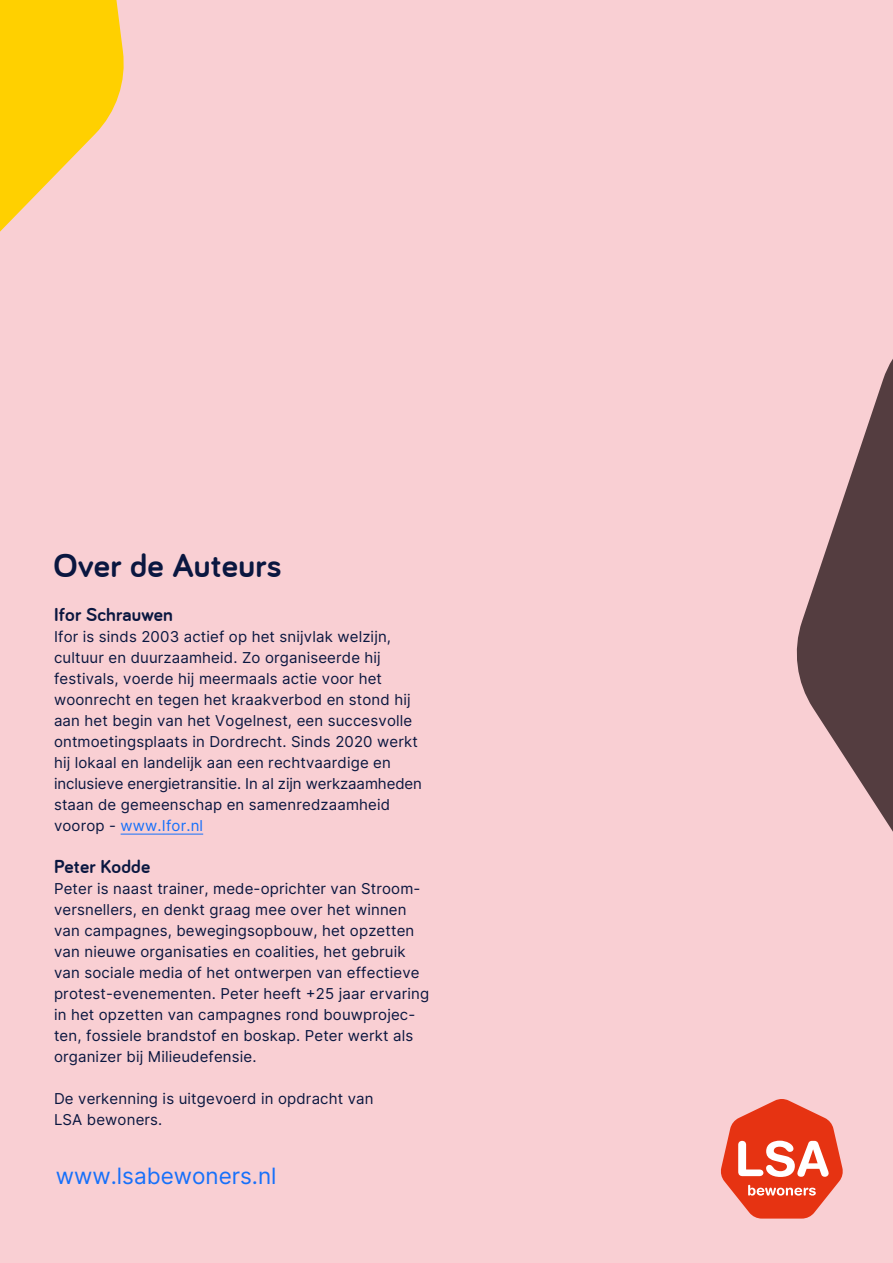
<style>
.page{position:relative;width:893px;height:1263px;background:#f9cfd3}
.page>*{position:absolute;margin:0;border:0;box-sizing:border-box;transform-origin:0 0}
.t1{font:700 34.5px "Bariol";letter-spacing:.01em;color:#0a1740}
.t2{font:22.5px "Inter";color:#1770fa}
.t3{font:700 19.5px "Bariol";letter-spacing:.01em;color:#0a1740}
.t4{font:15px/21px "Inter";letter-spacing:.01em;color:#0a1740}
.s1{color:#1770fa}
</style>
<div class="page">
<svg style="left:0;top:0;width:124px;height:232px"></svg>
<svg style="left:796px;top:359px;width:97px;height:473px;fill:#543d40"></svg>
<svg style="left:721px;top:1099px;width:122px;height:119px"></svg>
<hr style="left:121px;top:834px;width:82px;height:1px;background:#1770fa">
<h1 class="t1" style="left:53px;top:546px;width:230px">Over de Auteurs</h1>
<h3 class="t3" style="left:54px;top:603px;width:121px">Ifor Schrauwen</h3>
<p class="t4" style="left:54px;top:626px;width:370px">Ifor is sinds 2003 actief op het snijvlak welzijn, cultuur en duurzaamheid. Zo organiseerde hij festivals, voerde hij meermaals actie voor het woonrecht en tegen het kraakverbod en stond hij aan het begin van het Vogelnest, een succesvolle ontmoetingsplaats in Dordrecht. Sinds 2020 werkt hij lokaal en landelijk aan een rechtvaardige en inclusieve energietransitie. In al zijn werkzaamheden staan de gemeenschap en samenredzaamheid voorop - <span class="s1">www.Ifor.nl</span></p>
<h3 class="t3" style="left:54px;top:855px;width:98px">Peter Kodde</h3>
<p class="t4" style="left:54px;top:878px;width:377px">Peter is naast trainer, mede-oprichter van Stroom&shy;versnellers, en denkt graag mee over het winnen van campagnes, bewegingsopbouw, het opzetten van nieuwe organisaties en coalities, het gebruik van sociale media of het ontwerpen van effectieve protest-evenementen. Peter heeft +25 jaar ervaring in het opzetten van campagnes rond bouwprojec&shy;ten, fossiele brandstof en boskap. Peter werkt als organizer bij Milieudefensie.</p>
<p class="t4" style="left:54px;top:1088px;width:321px">De verkenning is uitgevoerd in opdracht van<br>LSA bewoners.</p>
<h2 class="t2" style="left:56px;top:1160px;width:222px">www.lsabewoners.nl</h2>
</div>
